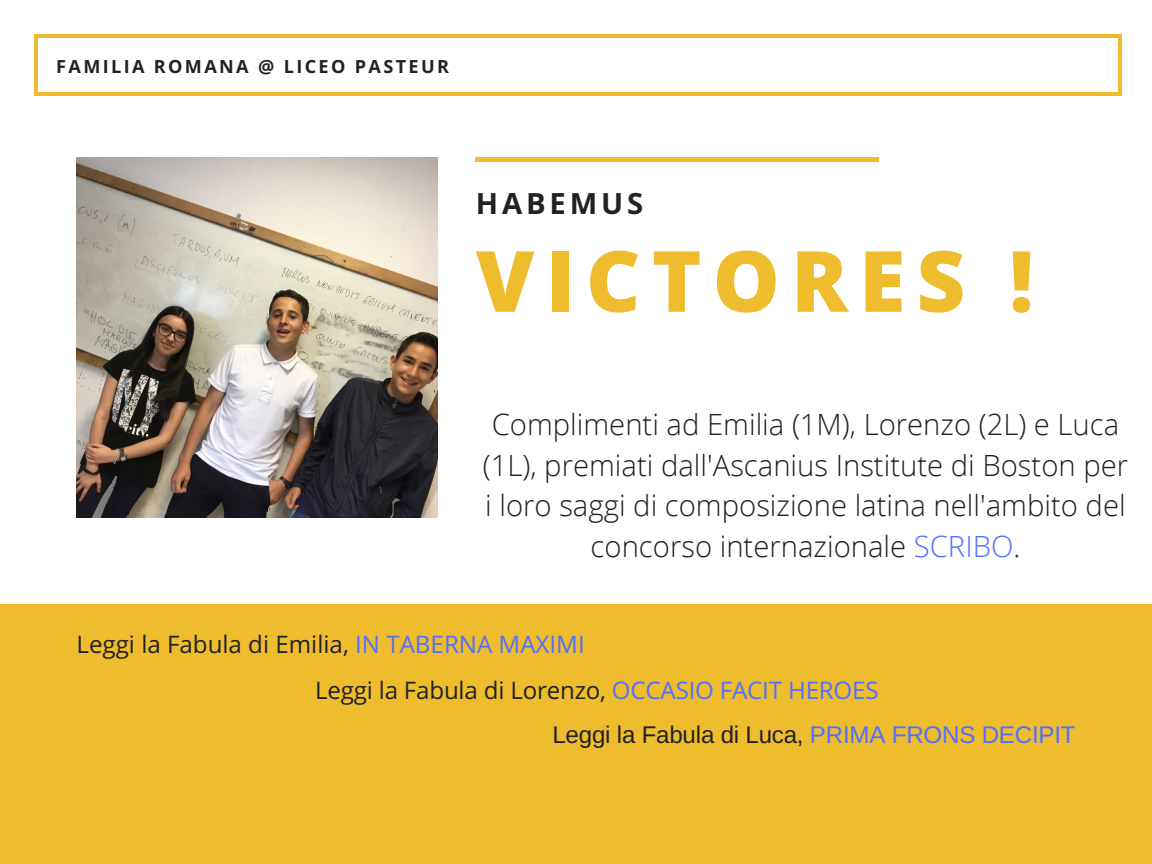
<style>
.page{position:relative;width:1152px;height:864px;background:#fff}
.page>*{position:absolute;margin:0;border:0;box-sizing:border-box;transform-origin:0 0}
.t1{font:800 84.45px "Open Sans";letter-spacing:.13em;color:#eebc2d}
.t2{font:300 29.25px/40.5px "Open Sans";color:#222;text-align:center}
.t3{font:700 29.25px "Open Sans";letter-spacing:.13em;color:#222}
.t4{font:24.15px/46.2px "Open Sans";letter-spacing:-.005em;color:#222}
.t5{font:24.15px "Arimo";letter-spacing:-.01em;color:#222}
.t6{font:700 18.15px "Open Sans";letter-spacing:.13em;color:#222}
.s1{color:#5271ff}
</style>
<div class="page">
<img style="left:76px;top:158px;width:362px;height:360px">
<div style="left:0;top:604px;width:1152px;height:260px;background:#eebc2d"></div>
<hr style="left:475px;top:158px;width:403px;height:4px;background:#eebc2d">
<hr style="left:34px;top:37px;width:4px;height:55px;background:#eebc2d">
<hr style="left:1118px;top:37px;width:3px;height:55px;background:#eebc2d">
<hr style="left:37px;top:92px;width:1081px;height:3px;background:#eebc2d">
<hr style="left:37px;top:34px;width:1081px;height:3px;background:#eebc2d">
<p class="t6" style="left:56px;top:54px;width:394px">FAMILIA ROMANA @ LICEO PASTEUR</p>
<p class="t3" style="left:476px;top:183px;width:169px">HABEMUS</p>
<h1 class="t1" style="left:476px;top:222px;width:559px">VICTORES !</h1>
<p class="t2" style="left:483px;top:404px;width:647px">Complimenti ad Emilia (1M), Lorenzo (2L) e Luca (1L), premiati dall'Ascanius Institute di Boston per i loro saggi di composizione latina nell'ambito del concorso internazionale <span class="s1">SCRIBO</span>.</p>
<p class="t4" style="left:315px;top:620px;width:565px;text-indent:-239px">Leggi la Fabula di Emilia, <span class="s1">IN TABERNA MAXIMI<br></span>Leggi la Fabula di Lorenzo, <span class="s1">OCCASIO FACIT HEROES</span></p>
<p class="t5" style="left:552px;top:721px;width:525px">Leggi la Fabula di Luca, <span class="s1">PRIMA FRONS DECIPIT</span></p>
</div>
